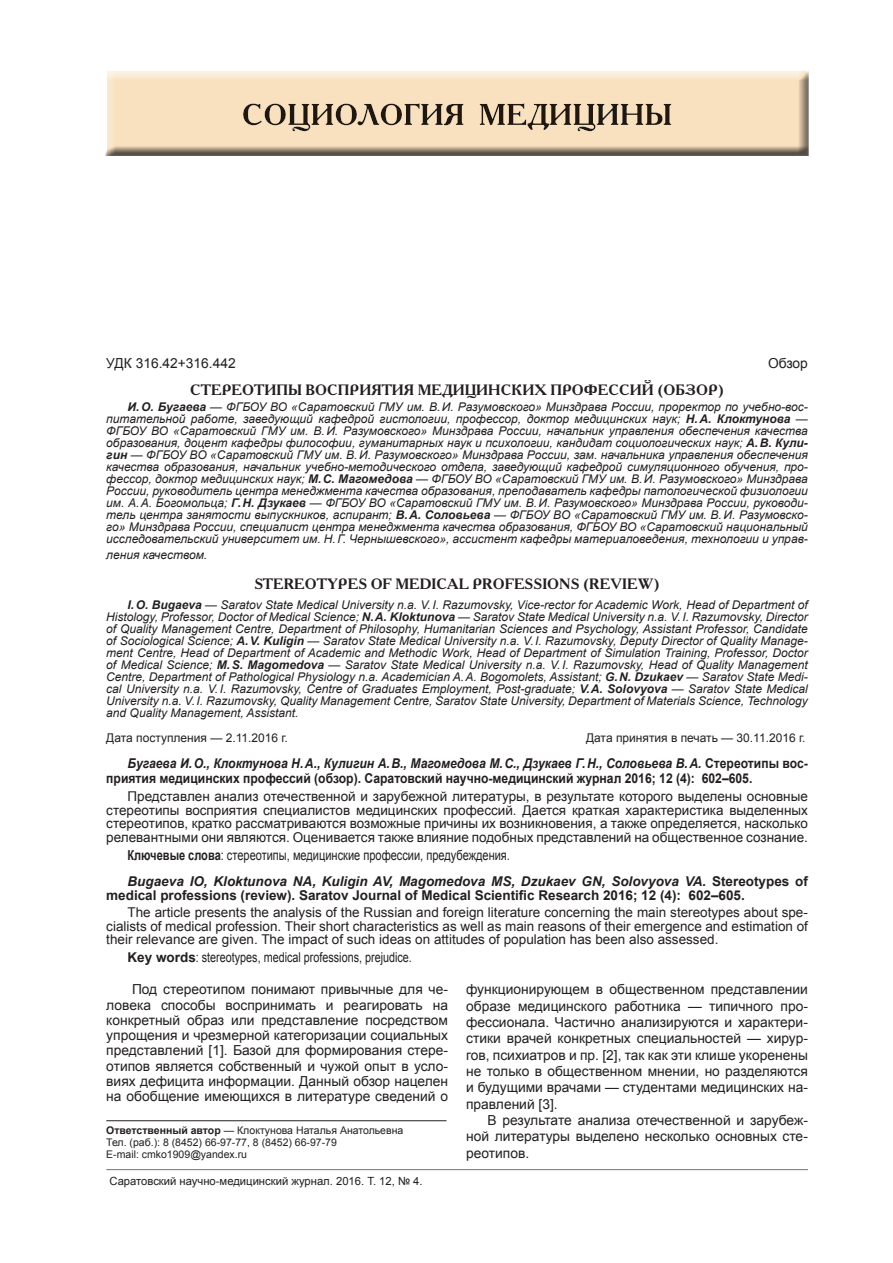
<style>
.page{position:relative;width:893px;height:1263px;background:#fff}
.page>*{position:absolute;margin:0;border:0;box-sizing:border-box;transform-origin:0 0}
.Заголовок_1{font:700 15px "Academy C";color:#231f20}
.Заголовок_1_англ{font:700 15px "Academy C";color:#231f20}
.Основной_текст{font:13.8px/16.4px "Arial";color:#231f20;text-align:justify}
.Ключевые_слова{font:13.8px "Arial";color:#231f20;scale:.8 1}
.УДК{font:13.8px "Arial";color:#231f20}
.Аннотация{font:13.5px/13.5px "Arial";color:#231f20;text-align:justify}
.Аннотация_англ{font:13.5px/13.5px "Arial";color:#231f20;text-align:justify}
.Ссылка{font:700 13.5px/15px "Arial";color:#231f20;scale:.9 1}
.Ссылка_англ{font:700 13.5px/13.5px "Arial";color:#231f20}
.Ключевые_слова_англ{font:13.5px "Arial";color:#231f20;scale:.8 1}
.Автор{font:italic 12px/12px "Arial";color:#231f20;text-align:justify}
.Автор_англ{font:italic 12px/12px "Arial";color:#231f20;text-align:justify}
.Дата{font:12px "Arial";color:#231f20}
.t1{font:11.25px "Arial";color:#231f20}
.ОтвРедактор{font:10.5px/11.6px "Arial";color:#231f20}
.s1{font-weight:700}
.s2{font-style:italic}
</style>
<div class="page">
<hr style="left:106px;top:1169px;width:702px;height:1px;background:#808285">
<div style="left:105px;top:70px;width:705px;height:86px;background:#231f20;opacity:.75"></div>
<hr style="left:106px;top:1120px;width:340px;height:1px;background:#231f20">
<p class="УДК" style="left:106px;top:354px;width:131px">УДК 316.42+316.442</p>
<p class="УДК" style="left:768px;top:354px;width:41px">Обзор</p>
<p class="Заголовок_1" style="left:190px;top:380px;width:535px">СТЕРЕОТИПЫ ВОСПРИЯТИЯ МЕДИЦИНСКИХ ПРОФЕССИЙ (ОБЗОР)</p>
<p class="Автор" style="left:106px;top:401px;width:703px;text-indent:21px"><span class="s1">И.О. Бугаева</span> — ФГБОУ ВО «Саратовский ГМУ им. В.И. Разумовского» Минздрава России, проректор по учебно-вос&shy;питательной работе, заведующий кафедрой гистологии, профессор, доктор медицинских наук; <span class="s1">Н.А. Клоктунова</span> — ФГБОУ ВО «Саратовский ГМУ им. В.И. Разумовского» Минздрава России, начальник управления обеспечения качества образования, доцент кафедры философии, гуманитарных наук и психологии, кандидат социологических наук; <span class="s1">А.В. Кули&shy;гин</span> — ФГБОУ ВО «Саратовский ГМУ им. В.И. Разумовского» Минздрава России, зам. начальника управления обеспечения качества образования, начальник учебно-методического отдела, заведующий кафедрой симуляционного обучения, про&shy;фессор, доктор медицинских наук; <span class="s1">М.С. Магомедова</span> — ФГБОУ ВО «Саратовский ГМУ им. В.И. Разумовского» Минздрава России, руководитель центра менеджмента качества образования, преподаватель кафедры патологической физиологии им. А.А. Богомольца; <span class="s1">Г.Н. Дзукаев</span> — ФГБОУ ВО «Саратовский ГМУ им. В.И. Разумовского» Минздрава России, руководи&shy;тель центра занятости выпускников, аспирант; <span class="s1">В.А. Соловьева</span> — ФГБОУ ВО «Саратовский ГМУ им. В.И. Разумовско&shy;го» Минздрава России, специалист центра менеджмента качества образования, ФГБОУ ВО «Саратовский национальный исследовательский университет им. Н.Г. Чернышевского», ассистент кафедры материаловедения, технологии и управ-</p>
<p class="Автор" style="left:106px;top:548px;width:102px">ления качеством.</p>
<p class="Заголовок_1_англ" style="left:255px;top:574px;width:407px">STEREOTYPES OF MEDICAL PROFESSIONS (REVIEW)</p>
<p class="Автор_англ" style="left:106px;top:598px;width:703px;text-indent:21px"><span class="s1">I.O. Bugaeva</span> — Saratov State Medical University n.a. V.I. Razumovsky, Vice-rector for Academic Work, Head of Department of Histology, Professor, Doctor of Medical Science; <span class="s1">N.A. Kloktunova</span> — Saratov State Medical University n.a. V.I. Razumovsky, Director of Quality Management Centre, Department of Philosophy, Humanitarian Sciences and Psychology, Assistant Professor, Candidate of Sociological Science; <span class="s1">A.V. Kuligin</span> — Saratov State Medical University n.a. V.I. Razumovsky, Deputy Director of Quality Manage&shy;ment Centre, Head of Department of Academic and Methodic Work, Head of Department of Simulation Training, Professor, Doctor of Medical Science; <span class="s1">M.S. Magomedova</span> — Saratov State Medical University n.a. V.I. Razumovsky, Head of Quality Management Centre, Department of Pathological Physiology n.a. Academician A.A. Bogomolets, Assistant; <span class="s1">G.N. Dzukaev</span> — Saratov State Medi&shy;cal University n.a. V.I. Razumovsky, Centre of Graduates Employment, Post-graduate; <span class="s1">V.A. Solovyova</span> — Saratov State Medical University n.a. V.I. Razumovsky, Quality Management Centre, Saratov State University, Department of Materials Science, Technology and Quality Management, Assistant.</p>
<p class="Дата" style="left:106px;top:730px;width:183px">Дата поступления — 2.11.2016 г.</p>
<p class="Дата" style="left:586px;top:730px;width:221px">Дата принятия в печать — 30.11.2016 г.</p>
<p class="Ссылка" style="left:106px;top:756px;width:781px;text-indent:21px"><span class="s2">Бугаева И.О., Клоктунова Н.А., Кулигин А.В., Магомедова М.С., Дзукаев Г.Н., Соловьева В.А.</span> Стереотипы вос&shy;приятия медицинских профессий (обзор). Саратовский научно-медицинский журнал 2016; 12 (4): 602–605.</p>
<p class="Аннотация" style="left:106px;top:790px;width:703px;text-indent:21px">Представлен анализ отечественной и зарубежной литературы, в результате которого выделены основные стереотипы восприятия специалистов медицинских профессий. Дается краткая характеристика выделенных стереотипов, кратко рассматриваются возможные причины их возникновения, а также определяется, насколько релевантными они являются. Оценивается также влияние подобных представлений на общественное сознание.</p>
<p class="Ключевые_слова" style="left:128px;top:846px;width:480px"><span class="s1">Ключевые слова</span>: стереотипы, медицинские профессии, предубеждения.</p>
<p class="Ссылка_англ" style="left:106px;top:875px;width:703px;text-indent:21px"><span class="s2">Bugaeva IO, Kloktunova NA, Kuligin AV, Magomedova MS, Dzukaev GN, Solovyova VA.</span> Stereotypes of medical professions (review). Saratov Journal of Medical Scientific Research 2016; 12 (4): 602–605.</p>
<p class="Аннотация_англ" style="left:106px;top:906px;width:703px;text-indent:21px">The article presents the analysis of the Russian and foreign literature concerning the main stereotypes about spe&shy;cialists of medical profession. Their short characteristics as well as main reasons of their emergence and estimation of their relevance are given. The impact of such ideas on attitudes of population has been also assessed.</p>
<p class="Ключевые_слова_англ" style="left:128px;top:949px;width:357px"><span class="s1">Key words</span>: stereotypes, medical professions, prejudice.</p>
<p class="Основной_текст" style="left:106px;top:982px;width:343px;line-height:15.1px;text-indent:21px"><sup>1</sup>Под стереотипом понимают привычные для че&shy;ловека способы воспринимать и реагировать на конкретный образ или представление посредством упрощения и чрезмерной категоризации социальных представлений [1]. Базой для формирования стере&shy;отипов является собственный и чужой опыт в усло&shy;виях дефицита информации. Данный обзор нацелен на обобщение имеющихся в литературе сведений о</p>
<p class="ОтвРедактор" style="left:106px;top:1125px;width:299px"><span class="s1">Ответственный автор</span> — Клоктунова Наталья Анатольевна<br>Тел. (раб.): 8 (8452) 66‑97‑77, 8 (8452) 66‑97‑79<br>E-mail: cmko1909@yandex.ru</p>
<p class="Основной_текст" style="left:466px;top:981px;width:343px">функционирующем в общественном представлении образе медицинского работника — типичного про&shy;фессионала. Частично анализируются и характери&shy;стики врачей конкретных специальностей — хирур&shy;гов, психиатров и пр. [2], так как эти клише укоренены не только в общественном мнении, но разделяются и будущими врачами — студентами медицинских на&shy;правлений [3].</p>
<p class="Основной_текст" style="left:466px;top:1112px;width:343px;text-indent:21px">В результате анализа отечественной и зарубеж&shy;ной литературы выделено несколько основных сте&shy;реотипов.</p>
<p class="t1" style="left:109px;top:1174px;width:315px">Саратовский научно-медицинский журнал. 2016. Т. 12, № 4.</p>
</div>
